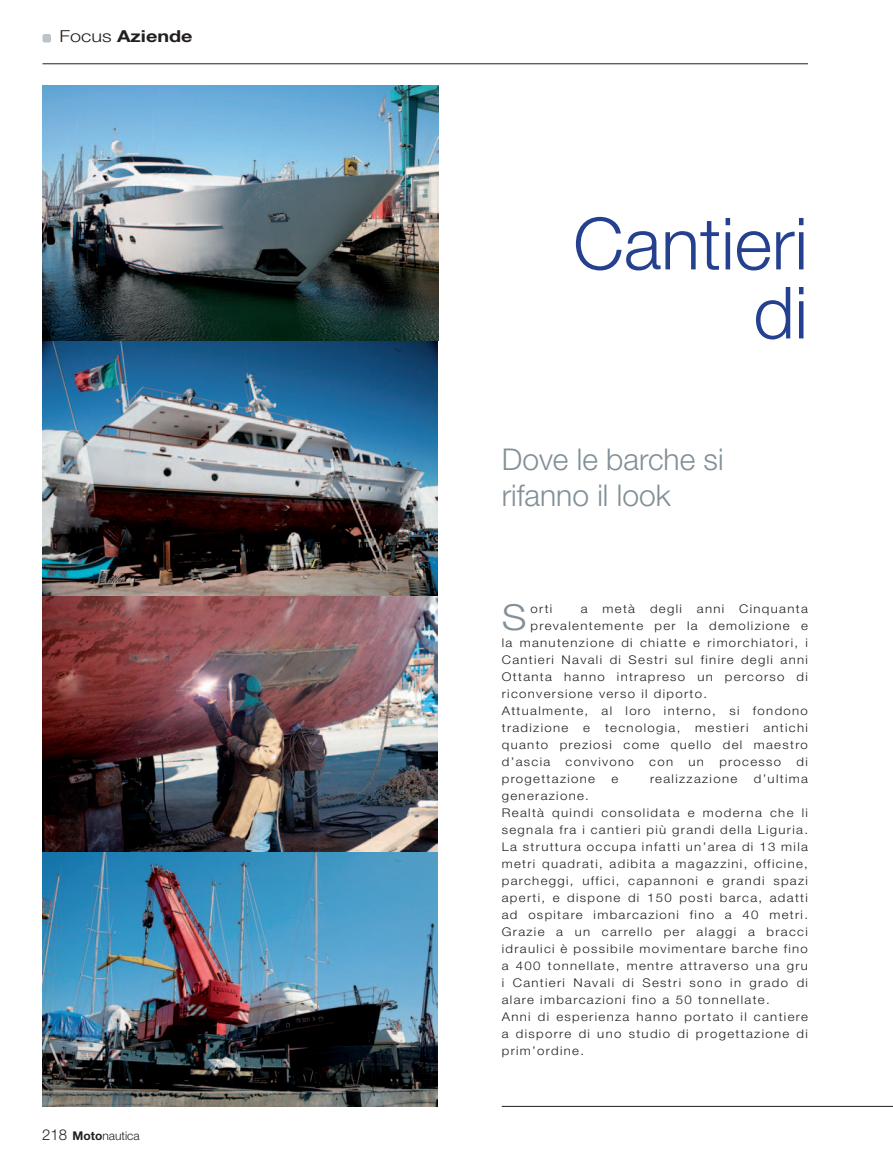
<style>
.page{position:relative;width:893px;height:1170px;background:#fff}
.page>*{position:absolute;margin:0;border:0;box-sizing:border-box;transform-origin:0 0}
.t1{font:300 72px "Helvetica Neue";color:#25408f}
.t2{font:300 35.85px "Helvetica Neue";color:#828f96;scale:1.1 1}
.t3{font:300 30px/36px "Helvetica Neue";color:#828f96}
.t4{font:700 16.5px "Helvetica Neue";color:#231f20;scale:1.2 1}
.t5{font:300 15px "Helvetica Neue";color:#231f20}
.t6{font:300 12px/17px "Helvetica Neue";letter-spacing:.1em;color:#231f20;text-align:justify;scale:1.1 1}
.t7{font:300 12px "Helvetica Neue";color:#231f20}
.s1{font-weight:300}
.s2{font-weight:700}
</style>
<div class="page">
<div style="left:42px;top:34px;width:9px;height:8px;background:#bcc4c9;border-radius:2px"></div>
<hr style="left:42px;top:63px;width:766px;height:1px;background:#231f20">
<img style="left:42px;top:85px;width:396px;height:1020px">
<hr style="left:502px;top:1105px;width:391px;height:1px;background:#231f20">
<p class="t4" style="left:59px;top:26px;width:112px"><span class="s1">Focus</span> Aziende</p>
<p class="t5" style="left:42px;top:1125px;width:27px">218</p>
<p class="t7" style="left:73px;top:1128px;width:69px"><span class="s2">Moto</span>nautica</p>
<p class="t1" style="left:573px;top:200px;width:236px">Cantieri</p>
<p class="t1" style="left:753px;top:269px;width:56px">di</p>
<p class="t3" style="left:502px;top:440px;width:223px">Dove le barche si rifanno il look</p>
<p class="t2" style="left:502px;top:595px;width:24px">S</p>
<p class="t6" style="left:530px;top:599px;width:21px">orti</p>
<p class="t6" style="left:581px;top:599px;width:208px">a metà degli anni Cinquanta</p>
<p class="t6" style="left:530px;top:616px;width:254px">prevalentemente per la demolizione e</p>
<p class="t6" style="left:502px;top:633px;width:280px">la manutenzione di chiatte e rimorchiatori, i</p>
<p class="t6" style="left:502px;top:650px;width:280px">Cantieri Navali di Sestri sul finire degli anni</p>
<p class="t6" style="left:502px;top:667px;width:280px">Ottanta hanno intrapreso un percorso di</p>
<p class="t6" style="left:502px;top:684px;width:188px">riconversione verso il diporto.</p>
<p class="t6" style="left:502px;top:701px;width:280px">Attualmente, al loro interno, si fondono tradizione e tecnologia, mestieri antichi quanto preziosi come quello del maestro d’ascia</p>
<p class="t6" style="left:566px;top:752px;width:64px">convivono</p>
<p class="t6" style="left:649px;top:752px;width:23px">con</p>
<p class="t6" style="left:688px;top:752px;width:16px">un</p>
<p class="t6" style="left:719px;top:752px;width:58px">processo</p>
<p class="t6" style="left:796px;top:752px;width:12px">di</p>
<p class="t6" style="left:502px;top:769px;width:86px">progettazione</p>
<p class="t6" style="left:612px;top:769px;width:8px">e</p>
<p class="t6" style="left:650px;top:769px;width:81px">realizzazione</p>
<p class="t6" style="left:754px;top:769px;width:51px">d’ultima</p>
<p class="t6" style="left:502px;top:786px;width:81px">generazione.</p>
<p class="t6" style="left:502px;top:803px;width:280px">Realtà quindi consolidata e moderna che li segnala fra i cantieri più grandi della Liguria.<br>La struttura occupa infatti un’area di 13 mila metri quadrati, adibita a magazzini, officine, parcheggi, uffici, capannoni e grandi spazi aperti, e dispone di 150 posti barca, adatti ad ospitare imbarcazioni fino a 40 metri.<br>Grazie a un carrello per alaggi a bracci idraulici è possibile movimentare barche fino a 400 tonnellate, mentre attraverso una gru i Cantieri Navali di Sestri sono in grado di alare imbarcazioni fino a 50 tonnellate.</p>
<p class="t6" style="left:502px;top:1007px;width:280px">Anni di esperienza hanno portato il cantiere a disporre di uno studio di progettazione di prim’ordine.</p>
</div>
